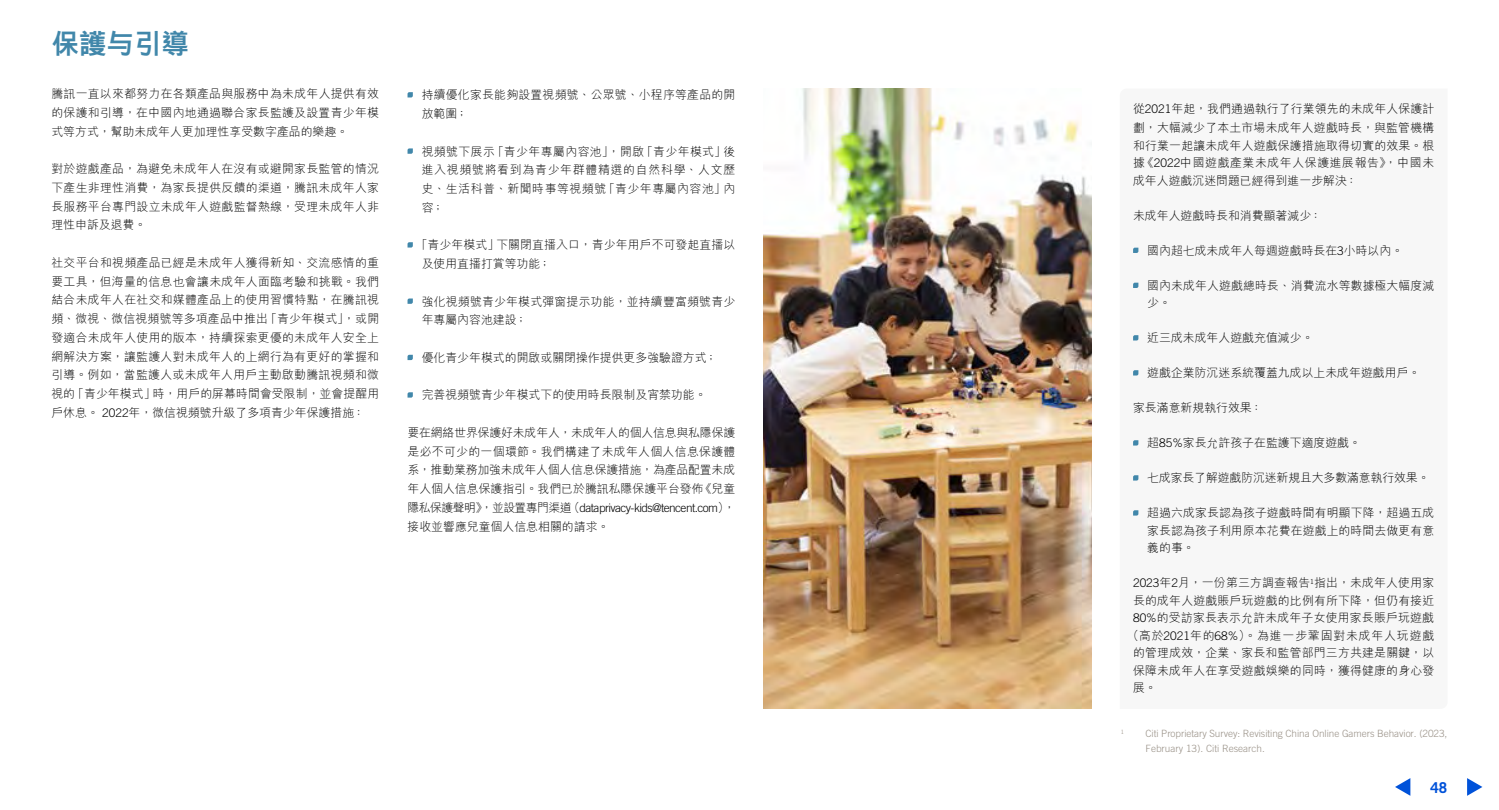
<style>
.page{position:relative;width:1499px;height:810px;background:#fff}
.page>*{position:absolute;margin:0;border:0;box-sizing:border-box;transform-origin:0 0}
._01_H1{font:800 27.5px "M Hei HK";color:#4187aa}
.t1{font:700 15px "Trade Gothic LT Std";color:#0052d9}
._00_txt{font:300 11.88px/18.8px "M Hei HK";letter-spacing:.005em;color:#000;text-align:justify}
._00_txt-2{font:300 11.88px "M Hei HK";letter-spacing:.07em;color:#000}
._06_Notes{font:300 10px/15px "Trade Gothic LT Std";letter-spacing:-.005em;color:#999187}
._06_Notes-2{font:300 5.88px "Trade Gothic LT Std";color:#999187}
.s1{font-family:"Trade Gothic LT Std"}
</style>
<div class="page">
<svg style="left:407px;top:92px;width:6px;height:5px"></svg>
<svg style="left:407px;top:148px;width:6px;height:6px"></svg>
<svg style="left:407px;top:242px;width:6px;height:5px"></svg>
<svg style="left:407px;top:298px;width:6px;height:6px"></svg>
<svg style="left:407px;top:355px;width:6px;height:5px"></svg>
<svg style="left:407px;top:392px;width:6px;height:5px"></svg>
<img style="left:764px;top:89px;width:327px;height:620px">
<svg style="left:1133px;top:248px;width:5px;height:5px"></svg>
<svg style="left:1133px;top:283px;width:5px;height:5px"></svg>
<svg style="left:1133px;top:335px;width:5px;height:5px"></svg>
<svg style="left:1133px;top:370px;width:5px;height:5px"></svg>
<svg style="left:1133px;top:440px;width:5px;height:5px"></svg>
<svg style="left:1133px;top:475px;width:5px;height:5px"></svg>
<svg style="left:1133px;top:510px;width:5px;height:5px"></svg>
<svg style="left:1395px;top:778px;width:15px;height:17px"></svg>
<svg style="left:1467px;top:778px;width:15px;height:17px"></svg>
<p class="_01_H1" style="left:51px;top:30px;width:139px">保護与引導</p>
<p class="_00_txt" style="left:51px;top:84px;width:329px">騰訊一直以來都努力在各類產品與服務中為未成年人提供有效的保護和引導，在中國內地通過聯合家長監護及設置青少年模式等方式，幫助未成年人更加理性享受數字產品的樂趣。</p>
<p class="_00_txt" style="left:51px;top:159px;width:329px">對於遊戲產品，為避免未成年人在沒有或避開家長監管的情況下產生非理性消費，為家長提供反饋的渠道，騰訊未成年人家長服務平台專門設立未成年人遊戲監督熱線，受理未成年人非理性申訴及退費。</p>
<p class="_00_txt" style="left:51px;top:253px;width:329px">社交平台和視頻產品已經是未成年人獲得新知、交流感情的重要工具，但海量的信息也會讓未成年人面臨考驗和挑戰。我們結合未成年人在社交和媒體產品上的使用習慣特點，在騰訊視頻、微視、微信視頻號等多項產品中推出「青少年模式」，或開發適合未成年人使用的版本，持續探索更優的未成年人安全上網解決方案，讓監護人對未成年人的上網行為有更好的掌握和引導。例如，當監護人或未成年人用戶主動啟動騰訊視頻和微視的「青少年模式」時，用戶的屏幕時間會受限制，並會提醒用戶休息。 <span class="s1">2022</span>年，微信視頻號升級了多項青少年保護措施：</p>
<p class="_00_txt" style="left:422px;top:85px;width:315px">持續優化家長能夠設置視頻號、公眾號、小程序等產品的開放範圍；</p>
<p class="_00_txt" style="left:422px;top:141px;width:315px">視頻號下展示「青少年專屬內容池」，開啟「青少年模式」後進入視頻號將看到為青少年群體精選的自然科學、人文歷史、生活科普、新聞時事等視頻號「青少年專屬內容池」內容；</p>
<p class="_00_txt" style="left:422px;top:235px;width:315px;text-indent:-6px">「青少年模式」下關閉直播入口，青少年用戶不可發起直播以及使用直播打賞等功能；</p>
<p class="_00_txt" style="left:422px;top:291px;width:315px">強化視頻號青少年模式彈窗提示功能，並持續豐富頻號青少年專屬內容池建設；</p>
<p class="_00_txt" style="left:422px;top:348px;width:297px">優化青少年模式的開啟或關閉操作提供更多強驗證方式；</p>
<p class="_00_txt" style="left:422px;top:385px;width:286px">完善視頻號青少年模式下的使用時長限制及宵禁功能。</p>
<p class="_00_txt" style="left:407px;top:423px;width:329px">要在網絡世界保護好未成年人，未成年人的個人信息與私隱保護是必不可少的一個環節。我們構建了未成年人個人信息保護體系，推動業務加強未成年人個人信息保護措施，為產品配置未成年人個人信息保護指引。我們已於騰訊私隱保護平台發佈《兒童隱私保護聲明》，並設置專門渠道（<span class="s1">dataprivacy-kids@tencent.com</span>），接收並響應兒童個人信息相關的請求。</p>
<p class="_00_txt" style="left:1133px;top:99px;width:303px">從<span class="s1">2021</span>年起，我們通過執行了行業領先的未成年人保護計劃，大幅減少了本土市場未成年人遊戲時長，與監管機構</p>
<p class="_00_txt" style="left:1133px;top:136px;width:303px;line-height:17.5px">和行業一起讓未成年人遊戲保護措施取得切實的效果。根據《<span class="s1">2022</span>中國遊戲產業未成年人保護進展報告》，中國未成年人遊戲沉迷問題已經得到進一步解決：</p>
<p class="_00_txt" style="left:1133px;top:205px;width:190px">未成年人遊戲時長和消費顯著減少：</p>
<p class="_00_txt" style="left:1147px;top:240px;width:257px">國內超七成未成年人每週遊戲時長在<span class="s1">3</span>小時以內。</p>
<p class="_00_txt" style="left:1147px;top:276px;width:289px;line-height:17.5px">國內未成年人遊戲總時長、消費流水等數據極大幅度減少。</p>
<p class="_00_txt" style="left:1147px;top:328px;width:168px">近三成未成年人遊戲充值減少。</p>
<p class="_00_txt" style="left:1147px;top:363px;width:275px">遊戲企業防沉迷系統覆蓋九成以上未成年遊戲用戶。</p>
<p class="_00_txt" style="left:1133px;top:398px;width:131px">家長滿意新規執行效果：</p>
<p class="_00_txt" style="left:1147px;top:433px;width:215px">超<span class="s1">85%</span>家長允許孩子在監護下適度遊戲。</p>
<p class="_00_txt" style="left:1147px;top:468px;width:284px">七成家長了解遊戲防沉迷新規且大多數滿意執行效果。</p>
<p class="_00_txt" style="left:1147px;top:504px;width:289px;line-height:17.5px">超過六成家長認為孩子遊戲時間有明顯下降，超過五成家長認為孩子利用原本花費在遊戲上的時間去做更有意義的事。</p>
<p class="_00_txt" style="left:1133px;top:573px;width:303px"><span class="s1">2023</span>年<span class="s1">2</span>月，一份第三方調查報告<sup>1</sup>指出，未成年人使用家</p>
<p class="_00_txt" style="left:1133px;top:590px;width:303px">長的成年人遊戲賬戶玩遊戲的比例有所下降，但仍有接近</p>
<p class="_00_txt" style="left:1133px;top:608px;width:303px"><span class="s1">80%</span>的受訪家長表示允許未成年子女使用家長賬戶玩遊戲</p>
<p class="_00_txt-2" style="left:1127px;top:627px;width:309px">（高於<span class="s1">2021</span>年的<span class="s1">68%</span>）。為進一步鞏固對未成年人玩遊戲</p>
<p class="_00_txt" style="left:1133px;top:643px;width:303px">的管理成效，企業、家長和監管部門三方共建是關鍵，以</p>
<p class="_00_txt" style="left:1133px;top:660px;width:303px">保障未成年人在享受遊戲娛樂的同時，獲得健康的身心發</p>
<p class="_00_txt" style="left:1133px;top:678px;width:25px">展。</p>
<p class="_06_Notes-2" style="left:1121px;top:728px;width:5px">1</p>
<p class="_06_Notes" style="left:1145px;top:725px;width:303px">Citi Proprietary Survey: Revisiting China Online Gamers Behavior. (2023,<br>February 13). Citi Research.</p>
<p class="t1" style="left:1430px;top:778px;width:18px">48</p>
</div>
